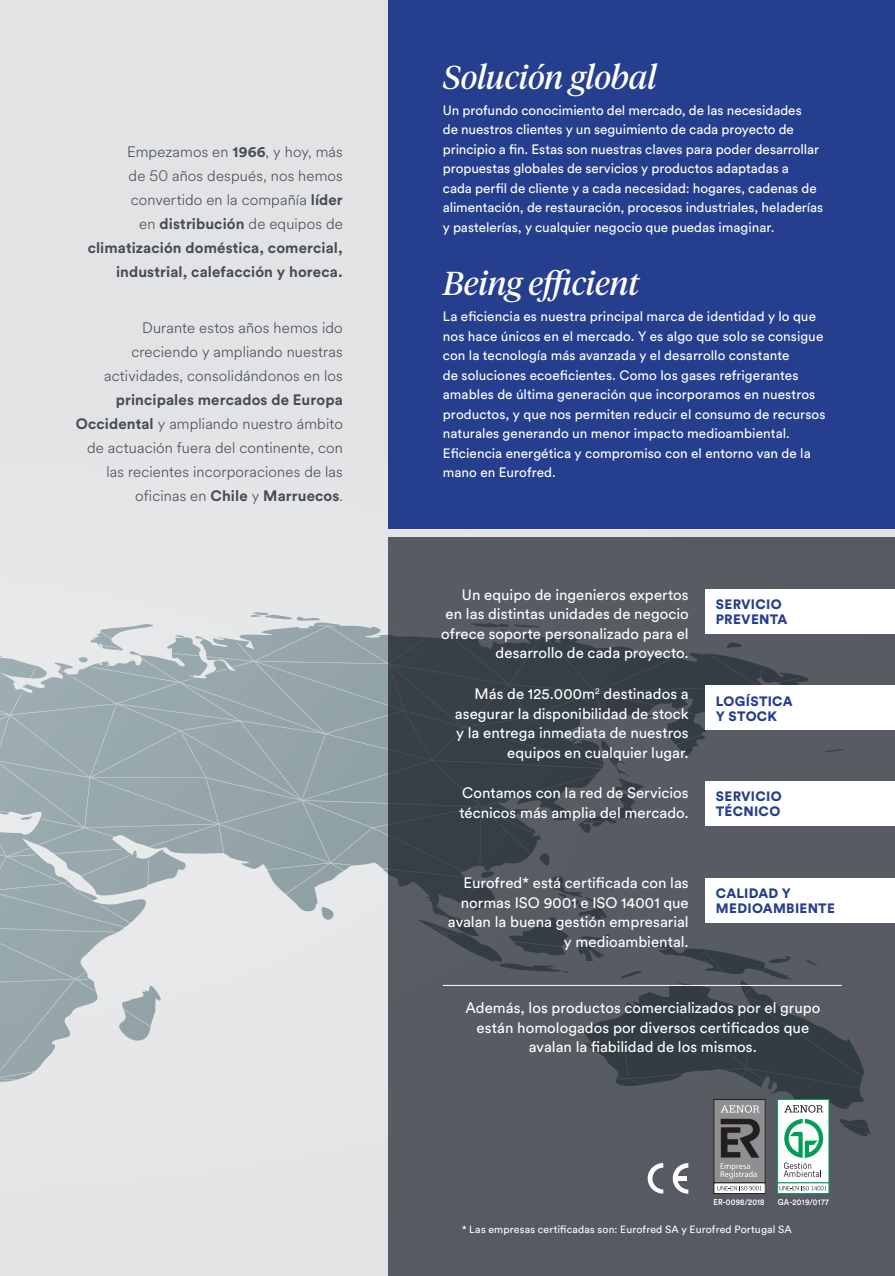
<style>
.page{position:relative;width:895px;height:1276px;background:#fff}
.page>*{position:absolute;margin:0;border:0;box-sizing:border-box;transform-origin:0 0}
.t1{font:italic 33px "Tiempos Headline";letter-spacing:-.005em;color:#fff}
.t2{font:15px/19.5px "Circular Std";color:#fff;text-align:right}
.t3{font:300 15px/24px "Circular Spotify Text";letter-spacing:.01em;color:#464b54;text-align:right}
.t4{font:700 15px/24px "Circular Std";letter-spacing:.01em;color:#464b54;text-align:right}
.t5{font:13.5px/19.5px "Circular Std";color:#fff}
.t6{font:900 13.5px/15px "Circular Std";letter-spacing:.02em;color:#253f8e}
.t7{font:10.5px "Circular";letter-spacing:.015em;color:#fff}
.t8{font:500 8.4px "Circular Std";letter-spacing:.035em;color:#fff;scale:.9 1}
.s1{font-family:"Circular Std";font-weight:700}
.s2{font-family:"Circular Spotify Text";font-weight:300}
</style>
<div class="page">
<div style="left:0;top:0;width:894px;height:1276px;background:#e2e3e4"></div>
<div style="left:388px;top:537px;width:506px;height:739px;background:#575a62"></div>
<div style="left:388px;top:0;width:506px;height:529px;background:#253f8e"></div>
<div style="left:713px;top:1182px;width:52px;height:12px;border:1px solid #231f20"></div>
<div style="left:776px;top:1182px;width:52px;height:12px;background:#069e5a"></div>
<svg style="left:0;top:589px;width:894px;height:604px"></svg>
<hr style="left:442px;top:985px;width:399px;height:1px;background:#fff">
<p class="t3" style="left:127px;top:140px;width:217px">Empezamos en <span class="s1">1966</span>, y hoy, más de 50 años después, nos hemos convertido en la compañía <span class="s1">líder </span>en <span class="s1">distribución</span> de equipos de</p>
<p class="t4" style="left:88px;top:236px;width:256px">climatización doméstica, comercial, industrial, calefacción y horeca.</p>
<p class="t3" style="left:104px;top:316px;width:240px">Durante estos años hemos ido creciendo y ampliando nuestras actividades, consolidándonos en los</p>
<p class="t4" style="left:116px;top:388px;width:228px">principales mercados de Europa</p>
<p class="t3" style="left:76px;top:412px;width:268px"><span class="s1">Occidental</span> y ampliando nuestro ámbito de actuación fuera del continente, con las recientes incorporaciones de las</p>
<p class="t4" style="left:135px;top:484px;width:209px"><span class="s2">oficinas en</span> Chile <span class="s2">y</span> Marruecos<span class="s2">.</span></p>
<h1 class="t1" style="left:442px;top:55px;width:215px">Solución global</h1>
<p class="t5" style="left:442px;top:100px;width:382px">Un profundo conocimiento del mercado, de las necesidades<br>de nuestros clientes y un seguimiento de cada proyecto de principio a fin. Estas son nuestras claves para poder desarrollar propuestas globales de servicios y productos adaptadas a<br>cada perfil de cliente y a cada necesidad: hogares, cadenas de alimentación, de restauración, procesos industriales, heladerías y pastelerías, y cualquier negocio que puedas imaginar.</p>
<h1 class="t1" style="left:442px;top:261px;width:198px">Being efficient</h1>
<p class="t5" style="left:442px;top:306px;width:384px">La eficiencia es nuestra principal marca de identidad y lo que nos hace únicos en el mercado. Y es algo que solo se consigue con la tecnología más avanzada y el desarrollo constante<br>de soluciones ecoeficientes. Como los gases refrigerantes amables de última generación que incorporamos en nuestros productos, y que nos permiten reducir el consumo de recursos naturales generando un menor impacto medioambiental.<br>Eficiencia energética y compromiso con el entorno van de la mano en Eurofred.</p>
<p class="t2" style="left:441px;top:584px;width:249px">Un equipo de ingenieros expertos<br>en las distintas unidades de negocio ofrece soporte personalizado para el desarrollo de cada proyecto.</p>
<p class="t2" style="left:454px;top:684px;width:235px">Más de 125.000m<sup>2</sup> destinados a asegurar la disponibilidad de stock y la entrega inmediata de nuestros equipos en cualquier lugar.</p>
<p class="t2" style="left:459px;top:783px;width:231px;text-align:left">Contamos con la red de Servicios técnicos más amplia del mercado.</p>
<p class="t2" style="left:448px;top:873px;width:242px">Eurofred* está certificada con las normas ISO 9001 e ISO 14001 que avalan la buena gestión empresarial y medioambiental.</p>
<p class="t6" style="left:715px;top:596px;width:73px">SERVICIO<br>PREVENTA</p>
<p class="t6" style="left:715px;top:693px;width:78px">LOGÍSTICA<br>Y STOCK</p>
<p class="t6" style="left:715px;top:789px;width:67px">SERVICIO<br>TÉCNICO</p>
<p class="t6" style="left:715px;top:885px;width:120px">CALIDAD Y<br>MEDIOAMBIENTE</p>
<p class="t2" style="left:465px;top:998px;width:356px;text-align:center">Además, los productos comercializados por el grupo están homologados por diversos certificados que avalan la fiabilidad de los mismos.</p>
<p class="t8" style="left:713px;top:1196px;width:58px">ER-0098/2018</p>
<p class="t8" style="left:777px;top:1196px;width:58px">GA-2019/0177</p>
<p class="t7" style="left:462px;top:1222px;width:331px">* Las empresas certificadas son: Eurofred SA y Eurofred Portugal SA</p>
</div>
